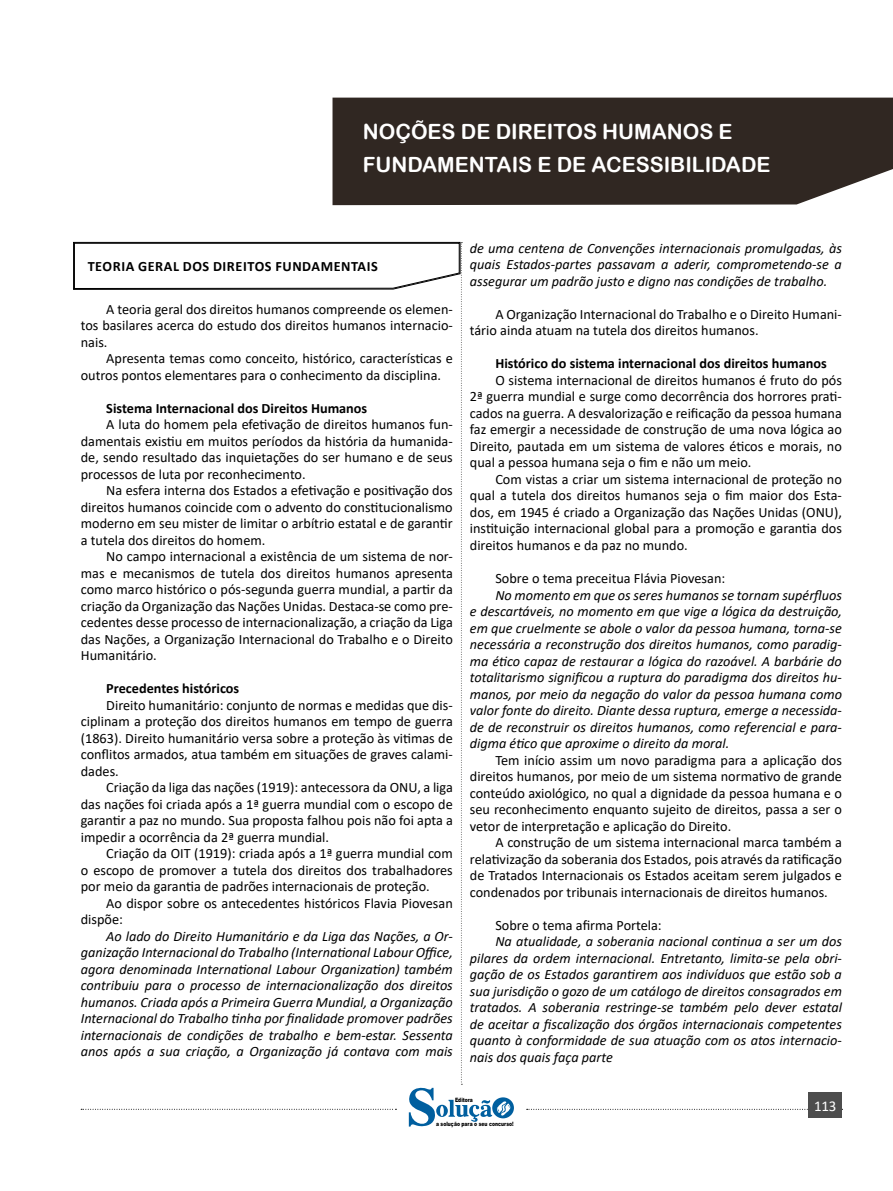
<style>
.page{position:relative;width:893px;height:1191px;background:#fff}
.page>*{position:absolute;margin:0;border:0;box-sizing:border-box;transform-origin:0 0}
.t1{font:21px/33px "Arial Rounded MT Bold";color:#fff}
.t2{font:15px "Calibri";color:#fff}
.t3{font:14.25px/16.5px "Calibri";color:#000;text-align:justify}
.t4{font:italic 14.25px/16.5px "Calibri";color:#000;text-align:justify}
.CAIXINHAS{font:700 14.25px "Calibri";color:#000}
.CAIXINHAS-2{font:700 14.25px "Calibri";letter-spacing:.04em;color:#000}
.t5{font:900 6px "Arial";color:#000;scale:.76 1}
</style>
<div class="page">
<div style="left:332px;top:98px;width:561px;height:107px;background:#302722"></div>
<svg style="left:527px;top:1109px;width:316px;height:1px"></svg>
<div style="left:809px;top:1092px;width:33px;height:26px;background:#4d4d4d"></div>
<svg style="left:73px;top:242px;width:441px;height:885px"></svg>
<h1 class="t1" style="left:363px;top:114px;width:409px">NOÇÕES DE DIREITOS HUMANOS E<br>FUNDAMENTAIS E DE ACESSIBILIDADE</h1>
<p class="CAIXINHAS-2" style="left:88px;top:256px;width:292px">TEORIA GERAL DOS DIREITOS FUNDAMENTAIS</p>
<p class="t3" style="left:81px;top:300px;width:374px;text-indent:26px">A teoria geral dos direitos humanos compreende os elemen&shy;tos basilares acerca do estudo dos direitos humanos internacio&shy;nais.</p>
<p class="t3" style="left:81px;top:350px;width:374px;text-indent:26px">Apresenta temas como conceito, histórico, características e outros pontos elementares para o conhecimento da disciplina.</p>
<p class="CAIXINHAS" style="left:106px;top:398px;width:262px">Sistema Internacional dos Direitos Humanos</p>
<p class="t3" style="left:81px;top:416px;width:374px;text-indent:26px">A luta do homem pela efetivação de direitos humanos fun&shy;damentais existiu em muitos períodos da história da humanida&shy;de, sendo resultado das inquietações do ser humano e de seus processos de luta por reconhecimento.</p>
<p class="t3" style="left:81px;top:482px;width:374px;text-indent:26px">Na esfera interna dos Estados a efetivação e positivação dos direitos humanos coincide com o advento do constitucionalismo moderno em seu mister de limitar o arbítrio estatal e de garantir a tutela dos direitos do homem.</p>
<p class="t3" style="left:81px;top:548px;width:374px;text-indent:26px">No campo internacional a existência de um sistema de nor&shy;mas e mecanismos de tutela dos direitos humanos apresenta como marco histórico o pós-segunda guerra mundial, a partir da criação da Organização das Nações Unidas. Destaca-se como pre&shy;cedentes desse processo de internacionalização, a criação da Liga das Nações, a Organização Internacional do Trabalho e o Direito Humanitário.</p>
<p class="CAIXINHAS" style="left:106px;top:678px;width:134px">Precedentes históricos</p>
<p class="t3" style="left:81px;top:696px;width:374px;text-indent:26px">Direito humanitário: conjunto de normas e medidas que dis&shy;ciplinam a proteção dos direitos humanos em tempo de guerra (1863). Direito humanitário versa sobre a proteção às vitimas de conflitos armados, atua também em situações de graves calami&shy;dades.</p>
<p class="t3" style="left:81px;top:779px;width:374px;text-indent:26px">Criação da liga das nações (1919): antecessora da ONU, a liga das nações foi criada após a 1ª guerra mundial com o escopo de garantir a paz no mundo. Sua proposta falhou pois não foi apta a impedir a ocorrência da 2ª guerra mundial.</p>
<p class="t3" style="left:81px;top:845px;width:374px;text-indent:26px">Criação da OIT (1919): criada após a 1ª guerra mundial com o escopo de promover a tutela dos direitos dos trabalhadores por meio da garantia de padrões internacionais de proteção.</p>
<p class="t3" style="left:81px;top:894px;width:374px;text-indent:26px">Ao dispor sobre os antecedentes históricos Flavia Piovesan dispõe:</p>
<p class="t4" style="left:81px;top:927px;width:374px;text-indent:26px">Ao lado do Direito Humanitário e da Liga das Nações, a Or&shy;ganização Internacional do Trabalho (International Labour Office, agora denominada International Labour Organization) também contribuiu para o processo de internacionalização dos direitos humanos. Criada após a Primeira Guerra Mundial, a Organização Internacional do Trabalho tinha por finalidade promover padrões internacionais de condições de trabalho e bem-estar. Sessenta anos após a sua criação, a Organização já contava com mais</p>
<p class="t4" style="left:470px;top:239px;width:374px">de uma centena de Convenções internacionais promulgadas, às quais Estados-partes passavam a aderir, comprometendo-se a assegurar um padrão justo e digno nas condições de trabalho.</p>
<p class="t3" style="left:470px;top:305px;width:374px;text-indent:26px">A Organização Internacional do Trabalho e o Direito Humani&shy;tário ainda atuam na tutela dos direitos humanos.</p>
<p class="CAIXINHAS" style="left:495px;top:353px;width:333px">Histórico do sistema internacional dos direitos humanos</p>
<p class="t3" style="left:470px;top:371px;width:374px;text-indent:26px">O sistema internacional de direitos humanos é fruto do pós 2ª guerra mundial e surge como decorrência dos horrores prati&shy;cados na guerra. A desvalorização e reificação da pessoa humana faz emergir a necessidade de construção de uma nova lógica ao Direito, pautada em um sistema de valores éticos e morais, no qual a pessoa humana seja o fim e não um meio.</p>
<p class="t3" style="left:470px;top:470px;width:374px;text-indent:26px">Com vistas a criar um sistema internacional de proteção no qual a tutela dos direitos humanos seja o fim maior dos Esta&shy;dos, em 1945 é criado a Organização das Nações Unidas (ONU), instituição internacional global para a promoção e garantia dos direitos humanos e da paz no mundo.</p>
<p class="t3" style="left:495px;top:569px;width:231px">Sobre o tema preceitua Flávia Piovesan:</p>
<p class="t4" style="left:470px;top:586px;width:374px;text-indent:26px">No momento em que os seres humanos se tornam supérfluos e descartáveis, no momento em que vige a lógica da destruição, em que cruelmente se abole o valor da pessoa humana, torna-se necessária a reconstrução dos direitos humanos, como paradig&shy;ma ético capaz de restaurar a lógica do razoável. A barbárie do totalitarismo significou a ruptura do paradigma dos direitos hu&shy;manos, por meio da negação do valor da pessoa humana como valor fonte do direito. Diante dessa ruptura, emerge a necessida&shy;de de reconstruir os direitos humanos, como referencial e para&shy;digma ético que aproxime o direito da moral.</p>
<p class="t3" style="left:470px;top:751px;width:374px;text-indent:26px">Tem início assim um novo paradigma para a aplicação dos direitos humanos, por meio de um sistema normativo de grande conteúdo axiológico, no qual a dignidade da pessoa humana e o seu reconhecimento enquanto sujeito de direitos, passa a ser o vetor de interpretação e aplicação do Direito.</p>
<p class="t3" style="left:470px;top:833px;width:374px;text-indent:26px">A construção de um sistema internacional marca também a relativização da soberania dos Estados, pois através da ratificação de Tratados Internacionais os Estados aceitam serem julgados e condenados por tribunais internacionais de direitos humanos.</p>
<p class="t3" style="left:495px;top:916px;width:168px">Sobre o tema afirma Portela:</p>
<p class="t4" style="left:470px;top:932px;width:374px;text-indent:26px">Na atualidade, a soberania nacional continua a ser um dos pilares da ordem internacional. Entretanto, limita-se pela obri&shy;gação de os Estados garantirem aos indivíduos que estão sob a sua jurisdição o gozo de um catálogo de direitos consagrados em tratados. A soberania restringe-se também pelo dever estatal de aceitar a fiscalização dos órgãos internacionais competentes quanto à conformidade de sua atuação com os atos internacio&shy;nais dos quais faça parte</p>
<p class="t5" style="left:455px;top:1095px;width:25px">Editora</p>
<p class="t5" style="left:436px;top:1119px;width:103px">a solução para o seu concurso!</p>
<p class="t2" style="left:814px;top:1095px;width:24px">113</p>
</div>
